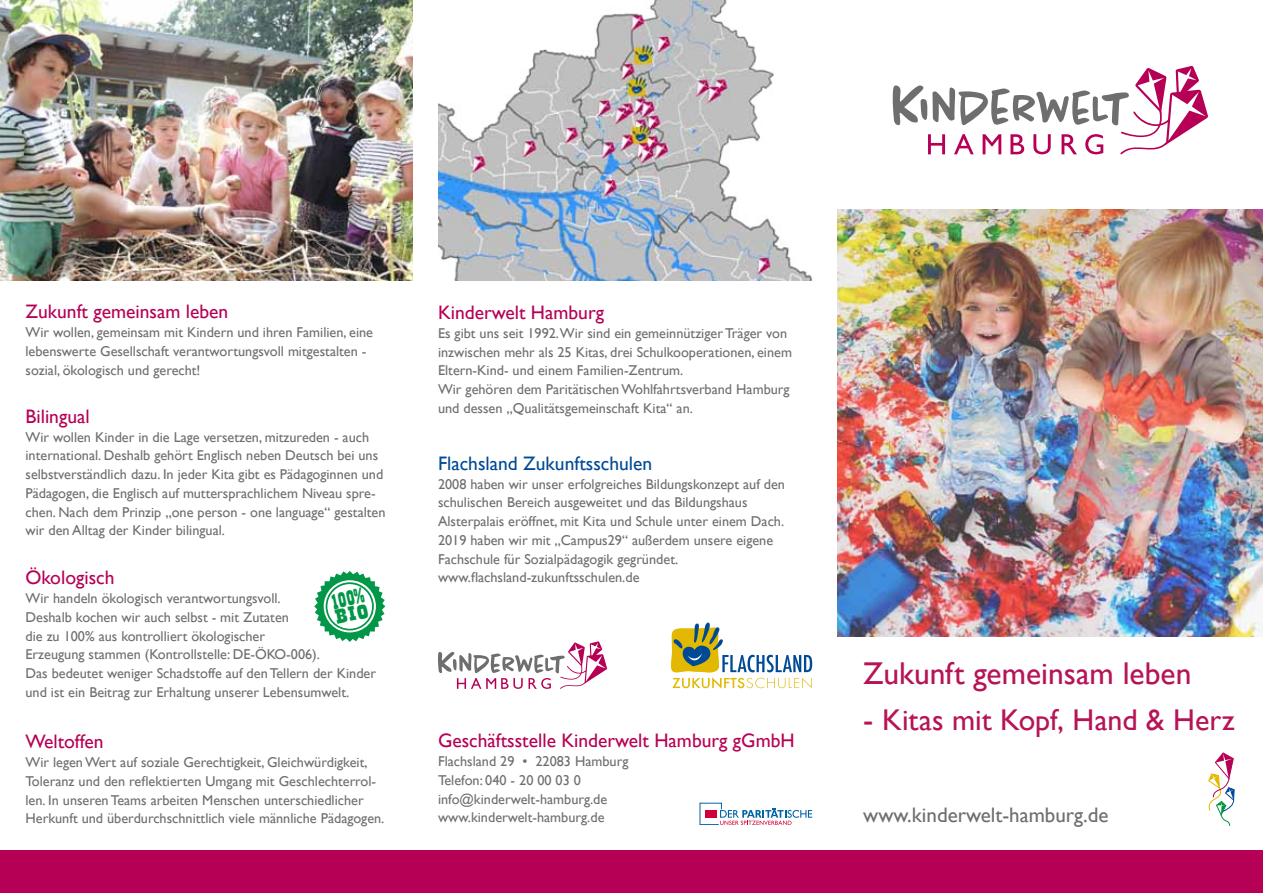
<style>
.page{position:relative;width:1263px;height:893px;background:#fff}
.page>*{position:absolute;margin:0;border:0;box-sizing:border-box;transform-origin:0 0}
.t1{font:31.5px "Gill Sans";color:#b61456}
.t2{font:30px "Gill Sans";color:#b61456}
.t3{font:22.5px "Playbill";color:#029648;scale:1.18 1}
.t4{font:21px "Gill Sans";color:#6e6e6e}
.t5{font:19.5px "Gill Sans";color:#b60055}
.t6{font:19.5px "Gill Sans";color:#004a95}
.t7{font:14.25px/18.8px "Gill Sans";color:#6e6e6e}
.s1{font-size:31.5px}
</style>
<div class="page">
<img style="left:438px;top:0;width:374px;height:281px">
<img style="left:838px;top:209px;width:425px;height:428px">
<img style="left:0;top:0;width:412px;height:281px">
<div style="left:0;top:850px;width:1263px;height:43px;background:#b60055"></div>
<svg style="left:699px;top:803px;width:113px;height:22px"></svg>
<svg style="left:893px;top:66px;width:315px;height:88px"></svg>
<svg style="left:1208px;top:753px;width:26px;height:73px"></svg>
<svg style="left:438px;top:641px;width:169px;height:48px"></svg>
<svg style="left:671px;top:622px;width:141px;height:67px"></svg>
<svg style="left:314px;top:571px;width:71px;height:71px"></svg>
<h3 class="t5" style="left:26px;top:300px;width:204px">Zukunft gemeinsam leben</h3>
<p class="t7" style="left:26px;top:323px;width:349px">Wir wollen, gemeinsam mit Kindern und ihren Familien, eine lebenswerte Gesellschaft verantwortungsvoll mitgestalten - sozial, ökologisch und gerecht!</p>
<h3 class="t5" style="left:26px;top:405px;width:66px">Bilingual</h3>
<p class="t7" style="left:26px;top:428px;width:362px">Wir wollen Kinder in die Lage versetzen, mitzureden - auch international. Deshalb gehört Englisch neben Deutsch bei uns selbstverständlich dazu. In jeder Kita gibt es Pädagoginnen und Pädagogen, die Englisch auf muttersprachlichem Niveau spre&shy;chen. Nach dem Prinzip „one person - one language“ gestalten wir den Alltag der Kinder bilingual.</p>
<h3 class="t5" style="left:26px;top:566px;width:90px">Ökologisch</h3>
<p class="t7" style="left:26px;top:589px;width:352px">Wir handeln ökologisch verantwortungsvoll.<br>Deshalb kochen wir auch selbst - mit Zutaten<br>die zu 100% aus kontrolliert ökologischer<br>Erzeugung stammen (Kontrollstelle: DE-ÖKO-006).<br>Das bedeutet weniger Schadstoffe auf den Tellern der Kinder und ist ein Beitrag zur Erhaltung unserer Lebensumwelt.</p>
<h3 class="t3" style="left:328px;top:591px;width:31px;rotate:-12deg">100%</h3>
<h3 class="t5" style="left:26px;top:730px;width:80px">Weltoffen</h3>
<p class="t7" style="left:26px;top:753px;width:360px">Wir legen Wert auf soziale Gerechtigkeit, Gleichwürdigkeit, Toleranz und den reflektierten Umgang mit Geschlechterrol&shy;len. In unseren Teams arbeiten Menschen unterschiedlicher Herkunft und überdurchschnittlich viele männliche Pädagogen.</p>
<h3 class="t5" style="left:438px;top:301px;width:168px">Kinderwelt Hamburg</h3>
<p class="t7" style="left:438px;top:324px;width:355px">Es gibt uns seit 1992.Wir sind ein gemeinnütziger Träger von inzwischen mehr als 25 Kitas, drei Schulkooperationen, einem Eltern-Kind- und einem Familien-Zentrum.<br>Wir gehören dem Paritätischen Wohlfahrtsverband Hamburg und dessen „Qualitätsgemeinschaft Kita“ an.</p>
<h3 class="t6" style="left:438px;top:452px;width:216px">Flachsland Zukunftsschulen</h3>
<p class="t7" style="left:438px;top:475px;width:349px">2008 haben wir unser erfolgreiches Bildungskonzept auf den schulischen Bereich ausgeweitet und das Bildungshaus Alsterpalais eröffnet, mit Kita und Schule unter einem Dach.<br>2019 haben wir mit „Campus29“ außerdem unsere eigene Fachschule für Sozialpädagogik gegründet. www.flachsland-zukunftsschulen.de</p>
<h3 class="t5" style="left:438px;top:729px;width:358px">Geschäftsstelle Kinderwelt Hamburg gGmbH</h3>
<p class="t7" style="left:438px;top:752px;width:192px">Flachsland 29 • 22083 Hamburg<br>Telefon: 040 - 20 00 03 0 info@kinderwelt-hamburg.de www.kinderwelt-hamburg.de</p>
<h1 class="t1" style="left:863px;top:655px;width:330px">Zukunft gemeinsam leben</h1>
<h2 class="t2" style="left:863px;top:703px;width:373px"><span class="s1">-</span> Kitas mit Kopf, Hand &amp; Herz</h2>
<h3 class="t4" style="left:863px;top:803px;width:247px">www.kinderwelt-hamburg.de</h3>
</div>
